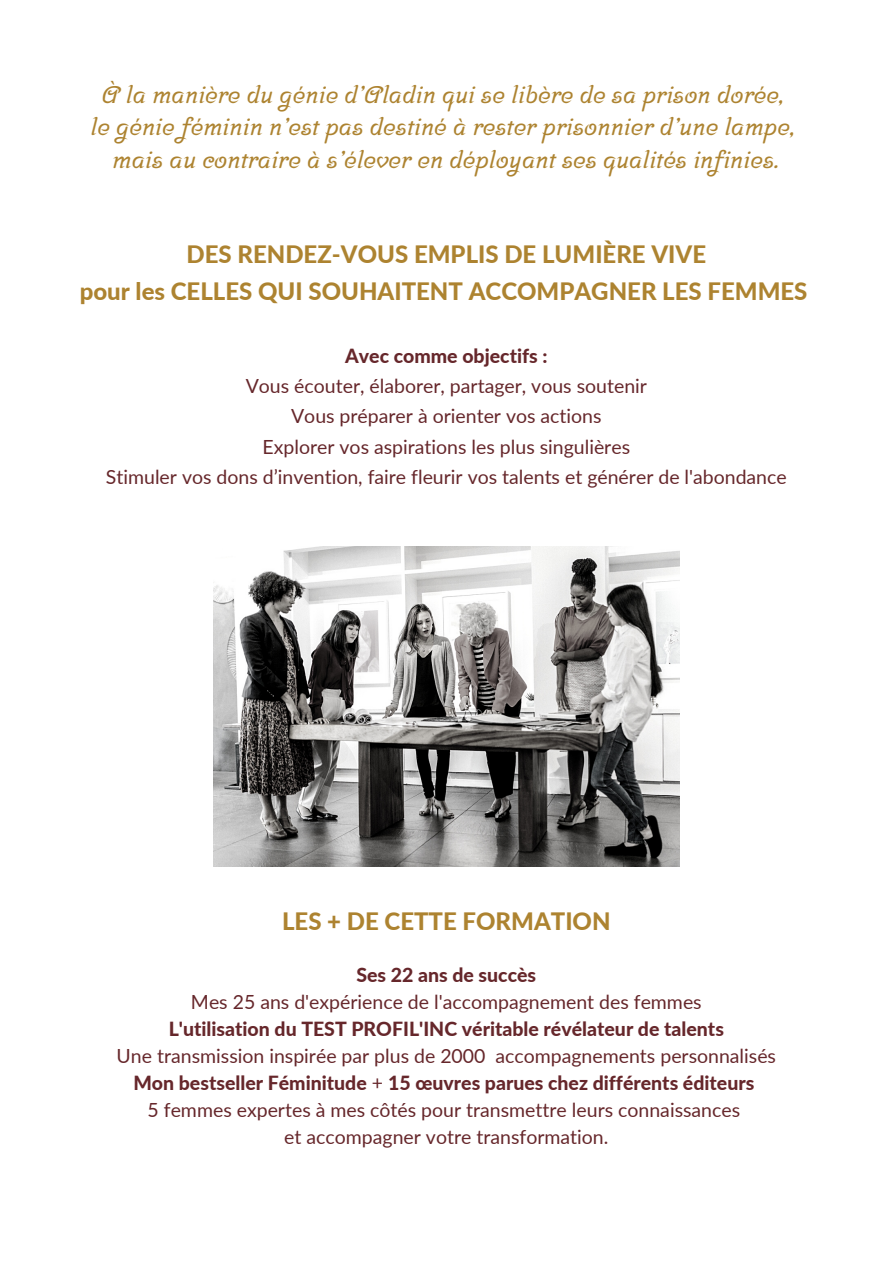
<style>
.page{position:relative;width:893px;height:1264px;background:#fff}
.page>*{position:absolute;margin:0;border:0;box-sizing:border-box;transform-origin:0 0}
.t1{font:700 24px "Srisakdi";color:#ad8330}
.t2{font:800 24px "Lato";color:#ad8330}
.t3{font:19.5px "Lato";color:#66272b}
.t4{font:800 19.5px "Lato";color:#66272b}
.s1{font-weight:400}
</style>
<div class="page">
<img style="left:213px;top:546px;width:466px;height:320px">
<p class="t1" style="left:101px;top:80px;width:685px">À la manière du génie d’Aladin qui se libère de sa prison dorée,</p>
<p class="t1" style="left:91px;top:113px;width:706px">le génie féminin n’est pas destiné à rester prisonnier d’une lampe,</p>
<p class="t1" style="left:112px;top:145px;width:669px">mais au contraire à s’élever en déployant ses qualités infinies.</p>
<p class="t2" style="left:186px;top:239px;width:521px">DES RENDEZ-VOUS EMPLIS DE LUMIÈRE VIVE</p>
<p class="t2" style="left:80px;top:276px;width:729px">pour les CELLES QUI SOUHAITENT ACCOMPAGNER LES FEMMES</p>
<p class="t4" style="left:345px;top:343px;width:204px">Avec comme objectifs :</p>
<p class="t3" style="left:246px;top:374px;width:403px">Vous écouter, élaborer, partager, vous soutenir</p>
<p class="t3" style="left:291px;top:404px;width:312px">Vous préparer à orienter vos actions</p>
<p class="t3" style="left:262px;top:434px;width:369px">Explorer vos aspirations les plus singulières</p>
<p class="t3" style="left:106px;top:465px;width:682px">Stimuler vos dons d’invention, faire fleurir vos talents et générer de l'abondance</p>
<p class="t2" style="left:282px;top:905px;width:330px">LES + DE CETTE FORMATION</p>
<p class="t4" style="left:356px;top:963px;width:181px">Ses 22 ans de succès</p>
<p class="t3" style="left:191px;top:990px;width:512px">Mes 25 ans d'expérience de l'accompagnement des femmes</p>
<p class="t4" style="left:169px;top:1017px;width:556px">L'utilisation du TEST PROFIL'INC véritable révélateur de talents</p>
<p class="t3" style="left:117px;top:1044px;width:661px">Une transmission inspirée par plus de 2000 accompagnements personnalisés</p>
<p class="t4" style="left:133px;top:1071px;width:622px">Mon bestseller Féminitude <span class="s1">+</span> 15 œuvres parues chez différents éditeurs</p>
<p class="t3" style="left:147px;top:1098px;width:594px">5 femmes expertes à mes côtés pour transmettre leurs connaissances</p>
<p class="t3" style="left:284px;top:1125px;width:325px">et accompagner votre transformation.</p>
</div>
